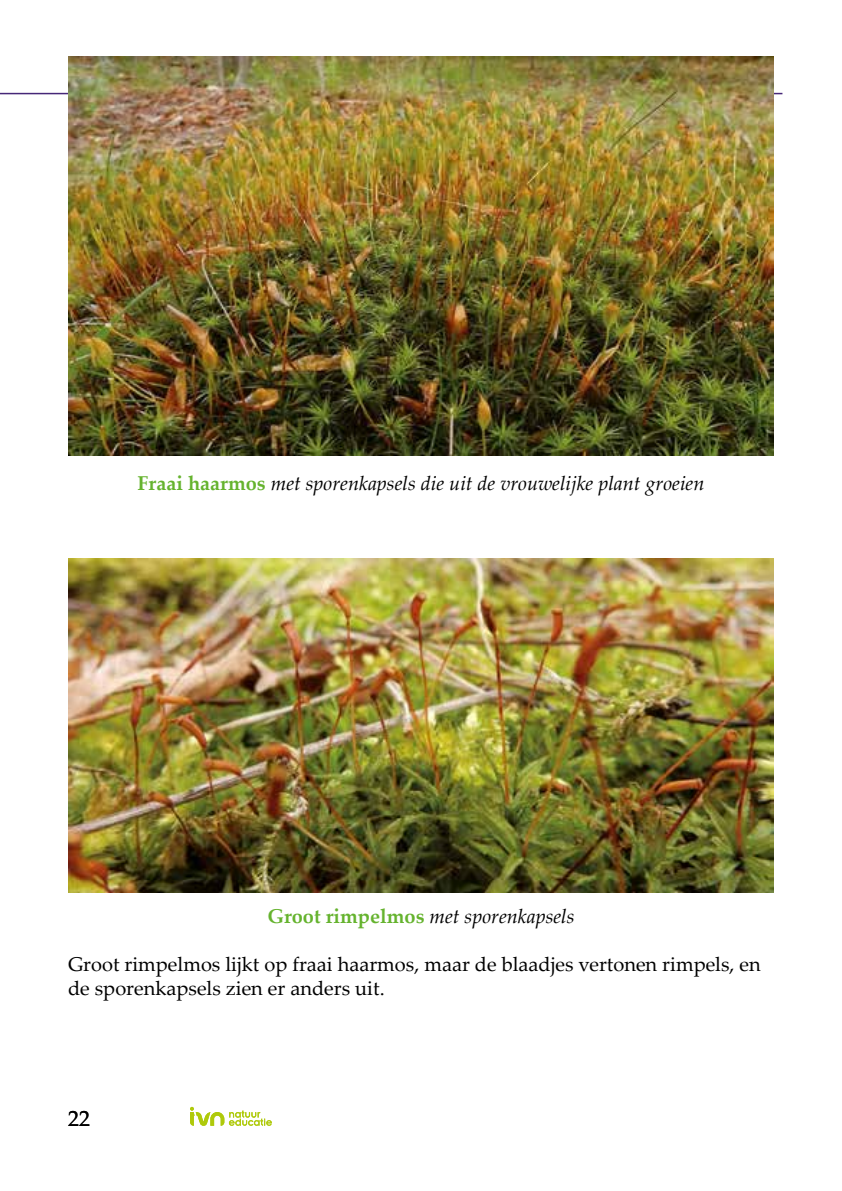
<style>
.page{position:relative;width:842px;height:1191px;background:#fff}
.page>*{position:absolute;margin:0;border:0;box-sizing:border-box;transform-origin:0 0}
.t1{font:22px "Palatino Linotype";color:#000}
.t2{font:20px/24px "Palatino Linotype";color:#000}
.t3{font:italic 20px "Palatino Linotype";color:#000}
.s1{font-weight:700;font-style:normal;color:#65b32e}
</style>
<div class="page">
<hr style="left:0;top:93px;width:782px;height:1px;background:#462778">
<svg style="left:190px;top:1106px;width:82px;height:19px"></svg>
<img style="left:68px;top:558px;width:706px;height:335px">
<img style="left:68px;top:57px;width:706px;height:398px">
<p class="t3" style="left:137px;top:469px;width:568px"><span class="s1">Fraai haarmos</span> met sporenkapsels die uit de vrouwelijke plant groeien</p>
<p class="t3" style="left:267px;top:901px;width:309px"><span class="s1">Groot rimpelmos</span> met sporenkapsels</p>
<p class="t2" style="left:68px;top:951px;width:694px">Groot rimpelmos lijkt op fraai haarmos, maar de blaadjes vertonen rimpels, en de sporenkapsels zien er anders uit.</p>
<p class="t1" style="left:68px;top:1102px;width:23px">22</p>
</div>
